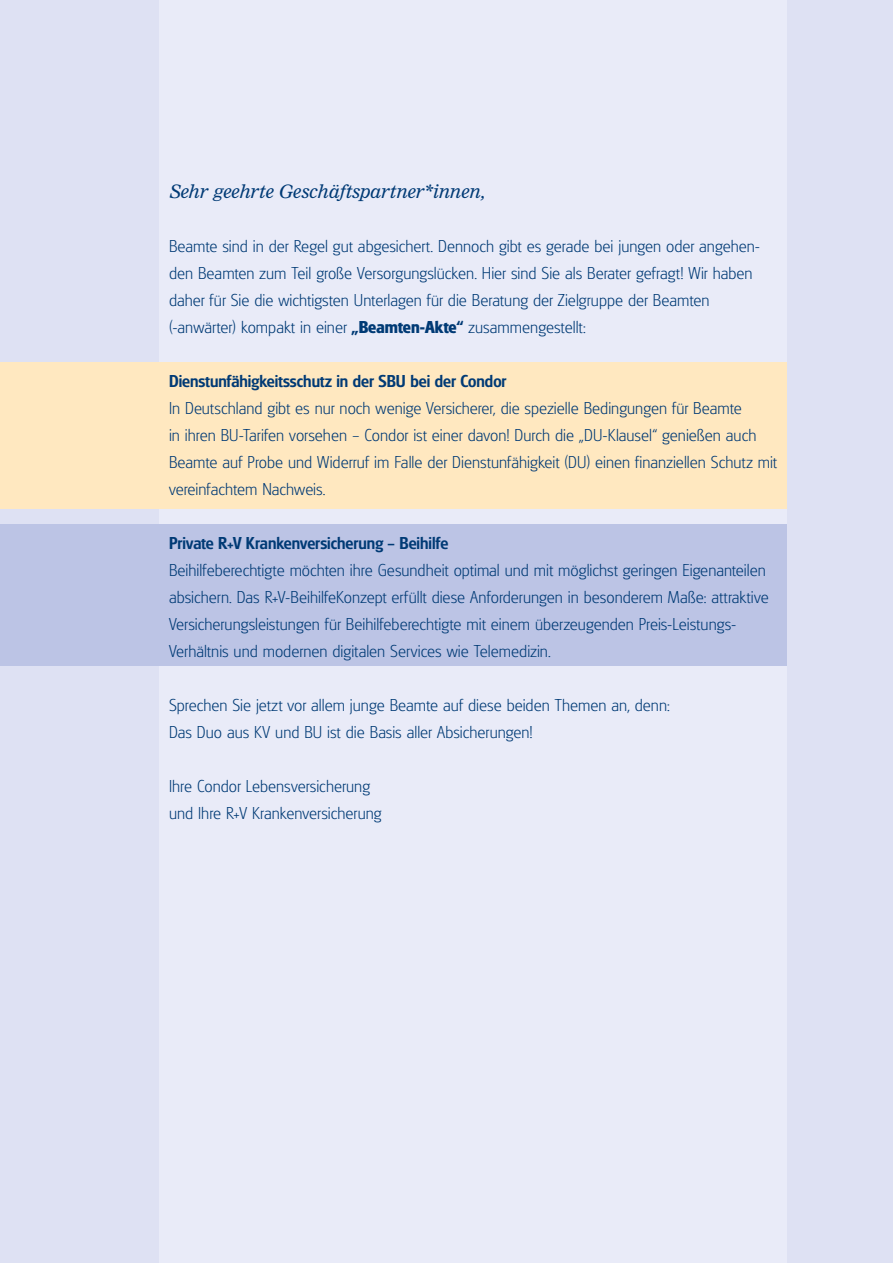
<style>
.page{position:relative;width:893px;height:1263px;background:#dee1f3}
.page>*{position:absolute;margin:0;border:0;box-sizing:border-box;transform-origin:0 0}
.t1{font:300 18px/27px "Glasgow Pro";color:#003a75}
.t2{font:500 18px "Glasgow Pro";color:#003a75}
.t3{font:italic 18px "Nimrod MT Pro";color:#003a75}
.s1{font-weight:700}
</style>
<div class="page">
<div style="left:159px;top:0;width:628px;height:1263px;background:#e9ebf8"></div>
<div style="left:0;top:524px;width:787px;height:142px;background:#bcc4e5"></div>
<div style="left:0;top:362px;width:787px;height:147px;background:#ffe8c0"></div>
<p class="t3" style="left:169px;top:184px;width:318px">Sehr geehrte Geschäftspartner*innen,</p>
<p class="t1" style="left:169px;top:234px;width:593px">Beamte sind in der Regel gut abgesichert. Dennoch gibt es gerade bei jungen oder angehen&shy;den Beamten zum Teil große Versorgungslücken. Hier sind Sie als Berater gefragt! Wir haben daher für Sie die wichtigsten Unterlagen für die Beratung der Zielgruppe der Beamten (-anwärter) kompakt in einer <span class="s1">„Beamten-Akte“</span> zusammengestellt:</p>
<p class="t2" style="left:169px;top:374px;width:339px">Dienstunfähigkeitsschutz in der SBU bei der Condor</p>
<p class="t1" style="left:169px;top:396px;width:610px">In Deutschland gibt es nur noch wenige Versicherer, die spezielle Bedingungen für Beamte<br>in ihren BU-Tarifen vorsehen – Condor ist einer davon! Durch die „DU-Klausel“ genießen auch Beamte auf Probe und Widerruf im Falle der Dienstunfähigkeit (DU) einen finanziellen Schutz mit vereinfachtem Nachweis.</p>
<p class="t2" style="left:169px;top:536px;width:281px">Private R+V Krankenversicherung – Beihilfe</p>
<p class="t1" style="left:169px;top:558px;width:601px">Beihilfeberechtigte möchten ihre Gesundheit optimal und mit möglichst geringen Eigenanteilen absichern. Das R+V-BeihilfeKonzept erfüllt diese Anforderungen in besonderem Maße: attraktive Versicherungsleistungen für Beihilfeberechtigte mit einem überzeugenden Preis-Leistungs-Verhältnis und modernen digitalen Services wie Telemedizin.</p>
<p class="t1" style="left:169px;top:693px;width:502px">Sprechen Sie jetzt vor allem junge Beamte auf diese beiden Themen an, denn:<br>Das Duo aus KV und BU ist die Basis aller Absicherungen!</p>
<p class="t1" style="left:169px;top:774px;width:214px">Ihre Condor Lebensversicherung und Ihre R+V Krankenversicherung</p>
</div>
